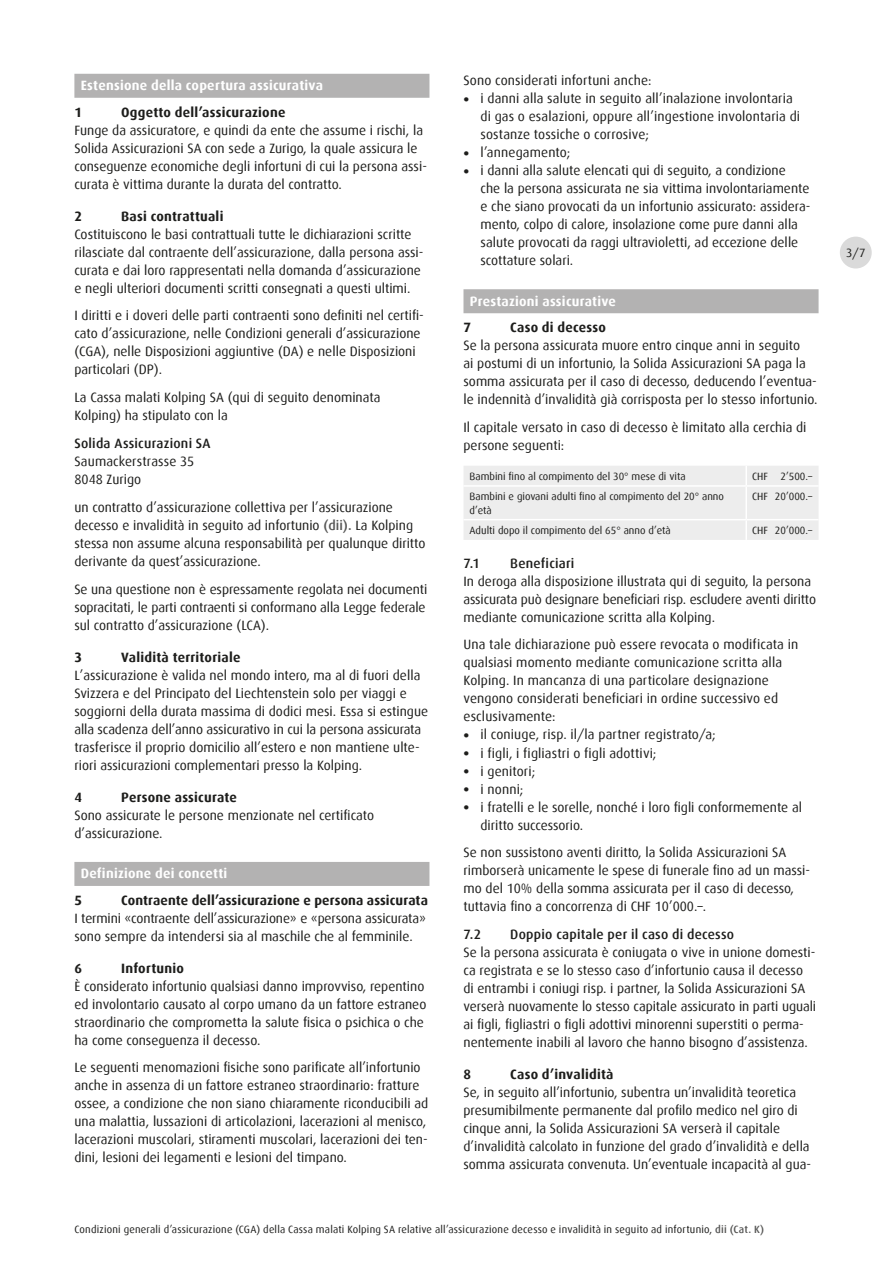
<style>
.page{position:relative;width:893px;height:1263px;background:#fff}
.page>*{position:absolute;margin:0;border:0;box-sizing:border-box;transform-origin:0 0}
.t1{font:13.5px/18px "Dax";color:#1d1d1b}
.t2{font:700 13.5px "Dax";letter-spacing:.015em;color:#1d1d1b}
.t3{font:700 13.5px "Dax";letter-spacing:.02em;color:#fff}
.t4{font:500 13.5px "Dax";letter-spacing:.015em;color:#1d1d1b}
.t5{font:12px "Dax";color:#1d1d1b}
.t6{font:10.5px/13.5px "Dax";color:#1d1d1b}
.t7{font:10.5px "Dax";letter-spacing:.02em;color:#1d1d1b}
.s1{font-weight:500;color:#575756}
.s2{font-family:"Dax Bold Expert"}
</style>
<div class="page">
<div style="left:74px;top:74px;width:355px;height:24px;background:#b3b2b2"></div>
<div style="left:74px;top:862px;width:355px;height:24px;background:#b3b2b2"></div>
<div style="left:463px;top:289px;width:356px;height:24px;background:#b3b2b2"></div>
<div style="left:464px;top:466px;width:355px;height:74px;background:#ededed"></div>
<hr style="left:745px;top:487px;width:2px;height:32px;background:#fff">
<hr style="left:745px;top:520px;width:2px;height:20px;background:#fff">
<div style="left:840px;top:237px;width:32px;height:31px;background:#dadada;border-radius:50%"></div>
<p class="t3" style="left:81px;top:78px;width:244px">Estensione della copertura assicurativa</p>
<p class="t2" style="left:74px;top:104px;width:9px">1</p>
<p class="t2" style="left:121px;top:104px;width:166px">Oggetto dell’assicurazione</p>
<p class="t1" style="left:74px;top:121px;width:354px">Funge da assicuratore, e quindi da ente che assume i rischi, la Solida Assicurazioni SA con sede a Zurigo, la quale assicura le conseguenze economiche degli infortuni di cui la persona assi&shy;curata è vittima durante la durata del contratto.</p>
<p class="t2" style="left:74px;top:208px;width:9px">2</p>
<p class="t2" style="left:121px;top:208px;width:104px">Basi contrattuali</p>
<p class="t1" style="left:74px;top:225px;width:350px">Costituiscono le basi contrattuali tutte le dichiarazioni scritte rilasciate dal contraente dell’assicurazione, dalla persona assi&shy;curata e dai loro rappresentati nella domanda d’assicurazione e negli ulteriori documenti scritti consegnati a questi ultimi.</p>
<p class="t1" style="left:74px;top:307px;width:351px">I diritti e i doveri delle parti contraenti sono definiti nel certifi&shy;cato d’assicurazione, nelle Condizioni generali d’assicurazione (CGA), nelle Disposizioni aggiuntive (DA) e nelle Disposizioni particolari (DP).</p>
<p class="t1" style="left:74px;top:389px;width:308px">La Cassa malati Kolping SA (qui di seguito denominata<br>Kolping) ha stipulato con la</p>
<p class="t4" style="left:74px;top:436px;width:138px">Solida Assicurazioni SA</p>
<p class="t1" style="left:74px;top:452px;width:121px">Saumackerstrasse 35<br>8048 Zurigo</p>
<p class="t1" style="left:74px;top:498px;width:353px">un contratto d’assicurazione collettiva per l’assicurazione decesso e invalidità in seguito ad infortunio <span class="s1">(dii).</span> La Kolping stessa non assume alcuna responsabilità per qualunque diritto derivante da quest’assicurazione.</p>
<p class="t1" style="left:74px;top:580px;width:354px">Se una questione non è espressamente regolata nei documenti sopracitati, le parti contraenti si conformano alla Legge federale sul contratto d’assicurazione (LCA).</p>
<p class="t2" style="left:74px;top:649px;width:9px">3</p>
<p class="t2" style="left:121px;top:649px;width:121px">Validità territoriale</p>
<p class="t1" style="left:74px;top:666px;width:355px">L’assicurazione è valida nel mondo intero, ma al di fuori della Svizzera e del Principato del Liechtenstein solo per viaggi e soggiorni della durata massima di dodici mesi. Essa si estingue alla scadenza dell’anno assicurativo in cui la persona assicurata trasferisce il proprio domicilio all’estero e non mantiene ulte&shy;riori assicurazioni complementari presso la Kolping.</p>
<p class="t2" style="left:74px;top:789px;width:9px">4</p>
<p class="t2" style="left:121px;top:789px;width:117px">Persone assicurate</p>
<p class="t1" style="left:74px;top:806px;width:301px">Sono assicurate le persone menzionate nel certificato d’assicurazione.</p>
<p class="t3" style="left:81px;top:866px;width:148px">Definizione dei concetti</p>
<p class="t2" style="left:74px;top:892px;width:9px">5</p>
<p class="t2" style="left:121px;top:892px;width:308px">Contraente dell’assicurazione e persona assicurata</p>
<p class="t1" style="left:74px;top:909px;width:353px">I termini «contraente dell’assicurazione» e «persona assicurata» sono sempre da intendersi sia al maschile che al femminile.</p>
<p class="t2" style="left:74px;top:960px;width:9px">6</p>
<p class="t2" style="left:121px;top:960px;width:64px">Infortunio</p>
<p class="t1" style="left:74px;top:977px;width:353px">È considerato infortunio qualsiasi danno improvviso, repentino ed involontario causato al corpo umano da un fattore estraneo straordinario che comprometta la salute fisica o psichica o che ha come conseguenza il decesso.</p>
<p class="t1" style="left:74px;top:1059px;width:355px">Le seguenti menomazioni fisiche sono parificate all’infortunio anche in assenza di un fattore estraneo straordinario: fratture ossee, a condizione che non siano chiaramente riconducibili ad una malattia, lussazioni di articolazioni, lacerazioni al menisco, lacerazioni muscolari, stiramenti muscolari, lacerazioni dei ten&shy;dini, lesioni dei legamenti e lesioni del timpano.</p>
<p class="t1" style="left:463px;top:71px;width:190px">Sono considerati infortuni anche:</p>
<p class="t1" style="left:480px;top:89px;width:321px;text-indent:-17px"><span class="s2">•</span> i danni alla salute in seguito all’inalazione involontaria di gas o esalazioni, oppure all’ingestione involontaria di sostanze tossiche o corrosive;</p>
<p class="t1" style="left:463px;top:143px;width:108px"><span class="s2">•</span> l’annegamento;</p>
<p class="t1" style="left:480px;top:161px;width:331px;text-indent:-17px"><span class="s2">•</span> i danni alla salute elencati qui di seguito, a condizione<br>che la persona assicurata ne sia vittima involontariamente e che siano provocati da un infortunio assicurato: assidera&shy;mento, colpo di calore, insolazione come pure danni alla salute provocati da raggi ultravioletti, ad eccezione delle scottature solari.</p>
<p class="t3" style="left:470px;top:293px;width:148px">Prestazioni assicurative</p>
<p class="t2" style="left:463px;top:320px;width:9px">7</p>
<p class="t2" style="left:510px;top:320px;width:97px">Caso di decesso</p>
<p class="t1" style="left:463px;top:337px;width:355px">Se la persona assicurata muore entro cinque anni in seguito<br>ai postumi di un infortunio, la Solida Assicurazioni SA paga la somma assicurata per il caso di decesso, deducendo l’eventua&shy;le indennità d’invalidità già corrisposta per lo stesso infortunio.</p>
<p class="t1" style="left:463px;top:418px;width:344px">Il capitale versato in caso di decesso è limitato alla cerchia di persone seguenti:</p>
<p class="t6" style="left:469px;top:470px;width:218px">Bambini fino al compimento del 30° mese di vita</p>
<p class="t6" style="left:752px;top:470px;width:61px">CHF 2’500.–</p>
<p class="t6" style="left:469px;top:490px;width:256px">Bambini e giovani adulti fino al compimento del 20° anno d’età</p>
<p class="t6" style="left:752px;top:490px;width:61px">CHF 20’000.–</p>
<p class="t6" style="left:469px;top:524px;width:203px">Adulti dopo il compimento del 65° anno d’età</p>
<p class="t6" style="left:752px;top:524px;width:61px">CHF 20’000.–</p>
<p class="t4" style="left:463px;top:555px;width:18px">7.1</p>
<p class="t4" style="left:510px;top:555px;width:66px">Beneficiari</p>
<p class="t1" style="left:463px;top:572px;width:354px">In deroga alla disposizione illustrata qui di seguito, la persona assicurata può designare beneficiari risp. escludere aventi diritto mediante comunicazione scritta alla Kolping.</p>
<p class="t1" style="left:463px;top:636px;width:336px">Una tale dichiarazione può essere revocata o modificata in qualsiasi momento mediante comunicazione scritta alla Kolping. In mancanza di una particolare designazione vengono considerati beneficiari in ordine successivo ed esclusivamente:</p>
<p class="t1" style="left:463px;top:726px;width:254px"><span class="s2">•</span> il coniuge, risp. il/la partner registrato/a;</p>
<p class="t1" style="left:463px;top:744px;width:194px"><span class="s2">•</span> i figli, i figliastri o figli adottivi;</p>
<p class="t1" style="left:463px;top:762px;width:73px"><span class="s2">•</span> i genitori;</p>
<p class="t1" style="left:463px;top:780px;width:61px"><span class="s2">•</span> i nonni;</p>
<p class="t1" style="left:480px;top:798px;width:323px;text-indent:-17px"><span class="s2">•</span> i fratelli e le sorelle, nonché i loro figli conformemente al diritto successorio.</p>
<p class="t1" style="left:463px;top:844px;width:348px">Se non sussistono aventi diritto, la Solida Assicurazioni SA rimborserà unicamente le spese di funerale fino ad un massi&shy;mo del 10% della somma assicurata per il caso di decesso, tuttavia fino a concorrenza di CHF 10’000.–.</p>
<p class="t4" style="left:463px;top:927px;width:19px">7.2</p>
<p class="t4" style="left:510px;top:927px;width:225px">Doppio capitale per il caso di decesso</p>
<p class="t1" style="left:463px;top:943px;width:354px">Se la persona assicurata è coniugata o vive in unione domesti&shy;ca registrata e se lo stesso caso d’infortunio causa il decesso di entrambi i coniugi risp. i partner, la Solida Assicurazioni SA verserà nuovamente lo stesso capitale assicurato in parti uguali ai figli, figliastri o figli adottivi minorenni superstiti o perma&shy;nentemente inabili al lavoro che hanno bisogno d’assistenza.</p>
<p class="t2" style="left:463px;top:1067px;width:9px">8</p>
<p class="t2" style="left:510px;top:1067px;width:105px">Caso d’invalidità</p>
<p class="t1" style="left:463px;top:1083px;width:349px">Se, in seguito all’infortunio, subentra un’invalidità teoretica presumibilmente permanente dal profilo medico nel giro di cinque anni, la Solida Assicurazioni SA verserà il capitale d’invalidità calcolato in funzione del grado d’invalidità e della somma assicurata convenuta. Un’eventuale incapacità al gua-</p>
<p class="t7" style="left:74px;top:1224px;width:691px">Condizioni generali d’assicurazione (CGA) della Cassa malati Kolping SA relative all’assicurazione decesso e invalidità in seguito ad infortunio, <span class="s1">dii (Cat. K)</span></p>
<p class="t5" style="left:846px;top:246px;width:21px">3/7</p>
</div>
